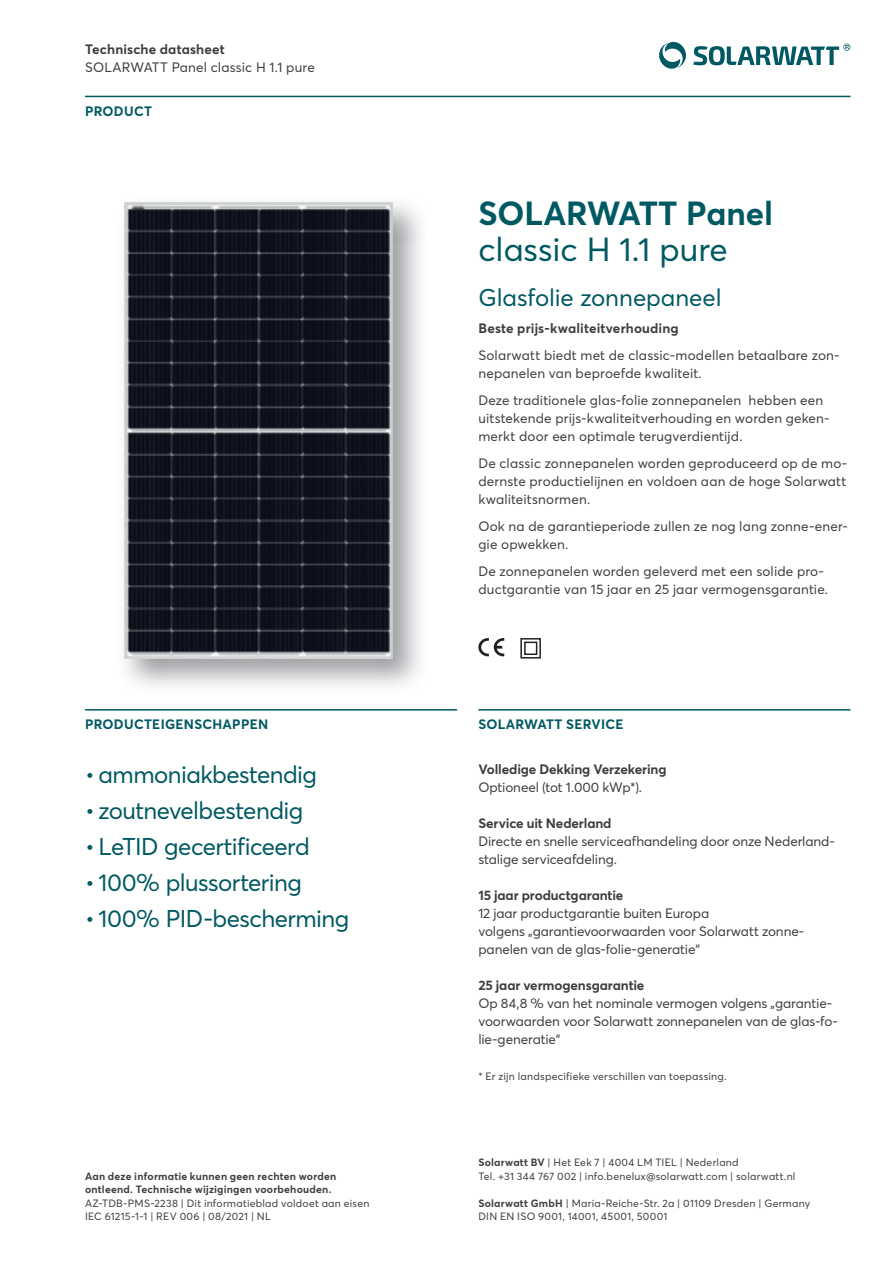
<style>
.page{position:relative;width:893px;height:1263px;background:#fff}
.page>*{position:absolute;margin:0;border:0;box-sizing:border-box;transform-origin:0 0}
.t1{font:33px "Averta";color:#005962}
.t2{font:700 33px "Averta";color:#005962}
.t3{font:24px "Averta";letter-spacing:-.02em;color:#005962}
.t4{font:24px "Averta";color:#005962}
.t5{font:13.5px/18px "Averta";letter-spacing:.005em;color:#3e3e3f}
.t6{font:700 13.5px "Averta";letter-spacing:-.005em;color:#3e3e3f}
.t7{font:700 13.5px "Averta";letter-spacing:.02em;color:#005962}
.t8{font:700 13.5px "Averta";letter-spacing:.015em;color:#3e3e3f}
.t9{font:10.5px/13.5px "Averta";letter-spacing:.02em;color:#3e3e3f}
.t10{font:700 10.5px/13.5px "Averta";letter-spacing:.02em;color:#3e3e3f}
.s1{font-weight:700}
</style>
<div class="page">
<img style="left:125px;top:203px;width:268px;height:455px">
<svg style="left:478px;top:638px;width:26px;height:18px"></svg>
<svg style="left:520px;top:638px;width:21px;height:21px"></svg>
<svg style="left:693px;top:44px;width:157px;height:21px"></svg>
<svg style="left:659px;top:42px;width:27px;height:27px"></svg>
<hr style="left:85px;top:96px;width:765px;height:1px;background:#005962">
<hr style="left:85px;top:709px;width:372px;height:2px;background:#005962">
<hr style="left:478px;top:709px;width:372px;height:2px;background:#005962">
<p class="t8" style="left:85px;top:42px;width:141px">Technische datasheet</p>
<p class="t5" style="left:85px;top:59px;width:231px">SOLARWATT Panel classic H 1.1 pure</p>
<p class="t7" style="left:85px;top:104px;width:68px">PRODUCT</p>
<p class="t7" style="left:85px;top:718px;width:185px">PRODUCTEIGENSCHAPPEN</p>
<h2 class="t3" style="left:85px;top:763px;width:233px">• ammoniakbestendig</h2>
<h2 class="t3" style="left:85px;top:799px;width:220px">• zoutnevelbestendig</h2>
<h2 class="t3" style="left:85px;top:835px;width:226px">• LeTID gecertificeerd</h2>
<h2 class="t3" style="left:85px;top:871px;width:218px">• 100% plussortering</h2>
<h2 class="t3" style="left:85px;top:907px;width:266px">• 100% PID-bescherming</h2>
<p class="t10" style="left:85px;top:1170px;width:253px">Aan deze informatie kunnen geen rechten worden ontleend. Technische wijzigingen voorbehouden.</p>
<p class="t9" style="left:85px;top:1197px;width:286px">AZ-TDB-PMS-2238 | Dit informatieblad voldoet aan eisen<br>IEC 61215-1-1 | REV 006 | 08/2021 | NL</p>
<h1 class="t2" style="left:478px;top:197px;width:296px">SOLARWATT Panel</h1>
<h1 class="t1" style="left:478px;top:233px;width:251px">classic H 1.1 pure</h1>
<h2 class="t4" style="left:478px;top:286px;width:245px">Glasfolie zonnepaneel</h2>
<p class="t6" style="left:478px;top:321px;width:202px">Beste prijs-kwaliteitverhouding</p>
<p class="t5" style="left:478px;top:347px;width:363px">Solarwatt biedt met de classic-modellen betaalbare zon&shy;nepanelen van beproefde kwaliteit.</p>
<p class="t5" style="left:478px;top:392px;width:353px">Deze traditionele glas-folie zonnepanelen hebben een uitstekende prijs-kwaliteitverhouding en worden geken&shy;merkt door een optimale terugverdientijd.</p>
<p class="t5" style="left:478px;top:455px;width:370px;text-align:justify">De classic zonnepanelen worden geproduceerd op de mo&shy;dernste productielijnen en voldoen aan de hoge Solarwatt kwaliteitsnormen.</p>
<p class="t5" style="left:478px;top:518px;width:371px">Ook na de garantieperiode zullen ze nog lang zonne-ener&shy;gie opwekken.</p>
<p class="t5" style="left:478px;top:563px;width:351px">De zonnepanelen worden geleverd met een solide pro&shy;ductgarantie van 15 jaar en 25 jaar vermogensgarantie.</p>
<p class="t7" style="left:478px;top:718px;width:147px">SOLARWATT SERVICE</p>
<p class="t6" style="left:478px;top:762px;width:190px">Volledige Dekking Verzekering</p>
<p class="t5" style="left:478px;top:779px;width:165px">Optioneel (tot 1.000 kWp*).</p>
<p class="t6" style="left:478px;top:816px;width:135px">Service uit Nederland</p>
<p class="t5" style="left:478px;top:833px;width:358px">Directe en snelle serviceafhandeling door onze Nederland&shy;stalige serviceafdeling.</p>
<p class="t6" style="left:478px;top:888px;width:147px">15 jaar productgarantie</p>
<p class="t5" style="left:478px;top:905px;width:327px">12 jaar productgarantie buiten Europa<br>volgens „garantievoorwaarden voor Solarwatt zonne&shy;panelen van de glas-folie-generatie“</p>
<p class="t6" style="left:478px;top:978px;width:168px">25 jaar vermogensgarantie</p>
<p class="t5" style="left:478px;top:995px;width:361px">Op 84,8 % van het nominale vermogen volgens „garantie&shy;voorwaarden voor Solarwatt zonnepanelen van de glas-fo&shy;lie-generatie“</p>
<p class="t9" style="left:478px;top:1070px;width:250px">* Er zijn landspecifieke verschillen van toepassing.</p>
<p class="t9" style="left:478px;top:1156px;width:319px"><span class="s1">Solarwatt BV</span> | Het Eek 7 | 4004 LM TIEL | Nederland<br>Tel. +31 344 767 002 | info.benelux@solarwatt.com | solarwatt.nl</p>
<p class="t9" style="left:478px;top:1197px;width:333px"><span class="s1">Solarwatt GmbH</span> | Maria-Reiche-Str. 2a | 01109 Dresden | Germany<br>DIN EN ISO 9001, 14001, 45001, 50001</p>
</div>
